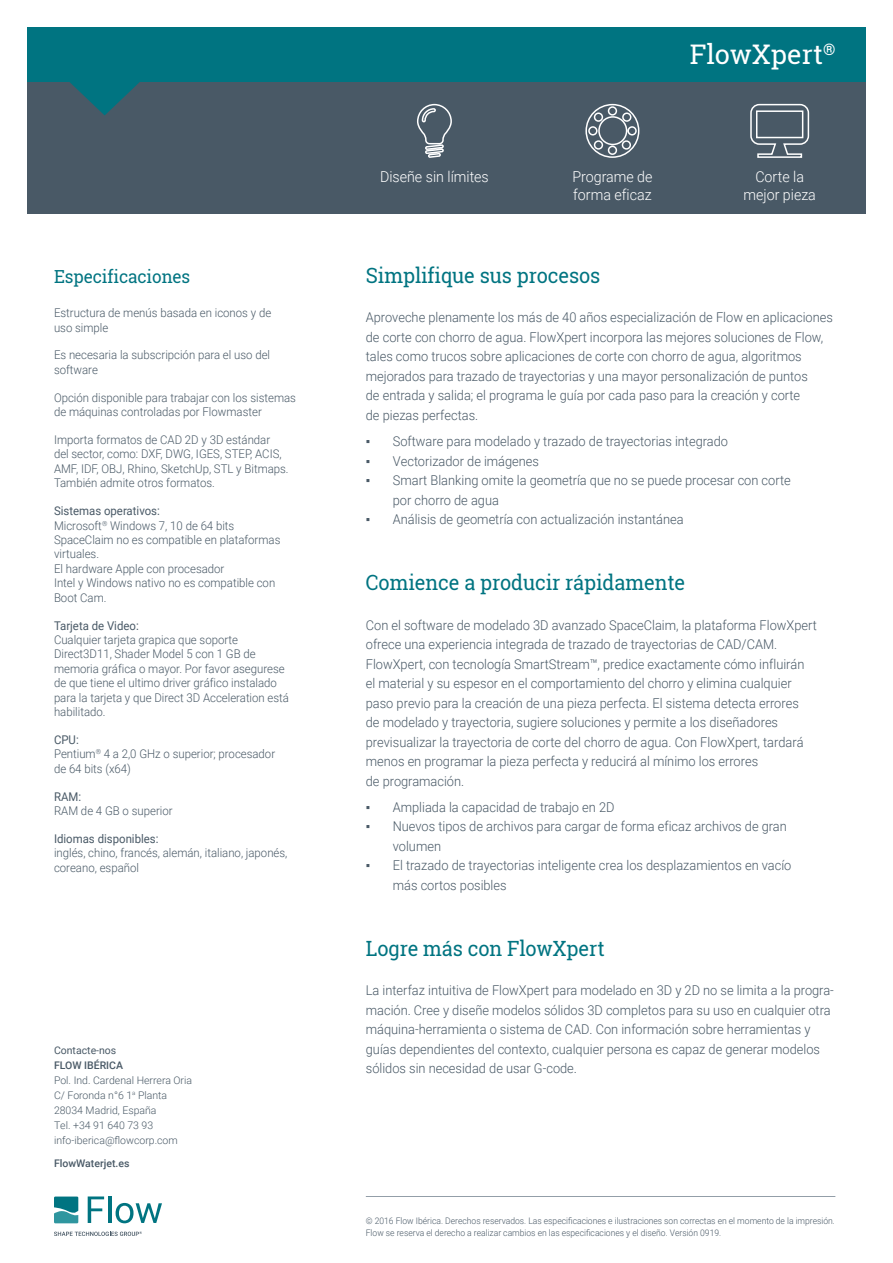
<style>
.page{position:relative;width:893px;height:1263px;background:#fff}
.page>*{position:absolute;margin:0;border:0;box-sizing:border-box;transform-origin:0 0}
.t1{font:27px "Roboto Slab";color:#fff}
.t2{font:21px "Roboto Slab";letter-spacing:-.005em;color:#007481;scale:.95 1}
.t3{font:18px "Roboto Slab";letter-spacing:-.005em;color:#007481;scale:.95 1}
.t4{font:300 15px/18px "Roboto";color:#fff;text-align:center;scale:.95 1}
.t5{font:300 13.5px/19.5px "Roboto";color:#495966;scale:.95 1}
.t6{font:300 12px/14.4px "Roboto";color:#495966;scale:.95 1}
.t7{font:12px "Roboto";color:#495966;scale:.95 1}
.t8{font:300 10.5px/15px "Roboto";color:#495966}
.t9{font:500 10.5px "Roboto";color:#495966}
.t10{font:10.5px "Roboto";color:#495966}
.t11{font:300 9px/12px "Roboto";color:#495966;scale:.95 1}
.s1{font-weight:400}
.s2{font-family:"Arial";font-weight:400}
</style>
<div class="page">
<div style="left:27px;top:73px;width:839px;height:141px;background:#495966"></div>
<div style="left:27px;top:27px;width:839px;height:54px;background:#007481"></div>
<svg style="left:68px;top:81px;width:73px;height:34px"></svg>
<svg style="left:417px;top:103px;width:35px;height:55px"></svg>
<svg style="left:585px;top:103px;width:55px;height:55px"></svg>
<svg style="left:750px;top:103px;width:60px;height:55px"></svg>
<svg style="left:88px;top:1196px;width:16px;height:27px"></svg>
<hr style="left:108px;top:1196px;width:3px;height:27px;background:#007481">
<svg style="left:116px;top:1203px;width:46px;height:20px"></svg>
<svg style="left:54px;top:1231px;width:88px;height:5px"></svg>
<svg style="left:54px;top:1196px;width:24px;height:27px"></svg>
<hr style="left:366px;top:1196px;width:469px;height:1px;background:#939ea8">
<h3 class="t3" style="left:54px;top:264px;width:145px">Especificaciones</h3>
<p class="t6" style="left:54px;top:305px;width:230px">Estructura de menús basada en iconos y de uso simple</p>
<p class="t6" style="left:54px;top:348px;width:229px">Es necesaria la subscripción para el uso del software</p>
<p class="t6" style="left:54px;top:390px;width:256px">Opción disponible para trabajar con los sistemas de máquinas controladas por Flowmaster</p>
<p class="t6" style="left:54px;top:432px;width:249px">Importa formatos de CAD 2D y 3D estándar<br>del sector, como: DXF, DWG, IGES, STEP, ACIS, AMF, IDF, OBJ, Rhino, SketchUp, STL y Bitmaps.<br>También admite otros formatos.</p>
<p class="t6" style="left:54px;top:503px;width:240px"><span class="s1">Sistemas operativos:<br></span>Microsoft<sup>®</sup> Windows 7, 10 de 64 bits<br>SpaceClaim no es compatible en plataformas virtuales.<br>El hardware Apple con procesador<br>Intel y Windows nativo no es compatible con<br>Boot Cam.</p>
<p class="t7" style="left:54px;top:617px;width:91px">Tarjeta de Video:</p>
<p class="t6" style="left:54px;top:632px;width:249px">Cualquier tarjeta grapica que soporte Direct3D11, Shader Model 5 con 1 GB de memoria gráfica o mayor. Por favor asegurese de que tiene el ultimo driver gráfico instalado para la tarjeta y que Direct 3D Acceleration está habilitado.</p>
<p class="t6" style="left:54px;top:732px;width:234px"><span class="s1">CPU:<br></span>Pentium<sup>®</sup> 4 a 2,0 GHz o superior; procesador de 64 bits (x64)</p>
<p class="t7" style="left:54px;top:788px;width:30px">RAM:</p>
<p class="t6" style="left:54px;top:803px;width:126px">RAM de 4 GB o superior</p>
<p class="t7" style="left:54px;top:830px;width:112px">Idiomas disponibles:</p>
<p class="t6" style="left:54px;top:845px;width:247px">inglés, chino, francés, alemán, italiano, japonés, coreano, español</p>
<p class="t10" style="left:54px;top:1043px;width:64px">Contacte-nos</p>
<p class="t9" style="left:54px;top:1058px;width:71px">FLOW IBÉRICA</p>
<p class="t8" style="left:54px;top:1072px;width:140px">Pol. Ind. Cardenal Herrera Oria<br>C/ Foronda n°6 1<sup>a</sup> Planta<br>28034 Madrid, España<br>Tel. +34 91 640 73 93 info-iberica@flowcorp.com</p>
<p class="t9" style="left:54px;top:1156px;width:77px">FlowWaterjet.es</p>
<p class="t4" style="left:380px;top:167px;width:116px">Diseñe sin límites</p>
<h1 class="t1" style="left:690px;top:35px;width:147px">FlowXpert<sup>®</sup></h1>
<p class="t4" style="left:572px;top:167px;width:86px;text-align:left">Programe de forma eficaz</p>
<p class="t4" style="left:743px;top:167px;width:78px">Corte la mejor pieza</p>
<h2 class="t2" style="left:366px;top:261px;width:248px">Simplifique sus procesos</h2>
<p class="t5" style="left:366px;top:307px;width:493px">Aproveche plenamente los más de 40 años especialización de Flow en aplicaciones de corte con chorro de agua. FlowXpert incorpora las mejores soluciones de Flow, tales como trucos sobre aplicaciones de corte con chorro de agua, algoritmos mejorados para trazado de trayectorias y una mayor personalización de puntos<br>de entrada y salida; el programa le guía por cada paso para la creación y corte<br>de piezas perfectas.</p>
<p class="t5" style="left:366px;top:431px;width:383px"><span class="s2">▪</span> Software para modelado y trazado de trayectorias integrado</p>
<p class="t5" style="left:366px;top:451px;width:184px"><span class="s2">▪</span> Vectorizador de imágenes</p>
<p class="t5" style="left:393px;top:470px;width:420px;text-indent:-27px"><span class="s2">▪</span> Smart Blanking omite la geometría que no se puede procesar con corte por chorro de agua</p>
<p class="t5" style="left:366px;top:509px;width:336px"><span class="s2">▪</span> Análisis de geometría con actualización instantánea</p>
<h2 class="t2" style="left:366px;top:568px;width:338px">Comience a producir rápidamente</h2>
<p class="t5" style="left:366px;top:615px;width:476px">Con el software de modelado 3D avanzado SpaceClaim, la plataforma FlowXpert ofrece una experiencia integrada de trazado de trayectorias de CAD/CAM.<br>FlowXpert, con tecnología SmartStream™, predice exactamente cómo influirán el material y su espesor en el comportamiento del chorro y elimina cualquier paso previo para la creación de una pieza perfecta. El sistema detecta errores<br>de modelado y trayectoria, sugiere soluciones y permite a los diseñadores previsualizar la trayectoria de corte del chorro de agua. Con FlowXpert, tardará menos en programar la pieza perfecta y reducirá al mínimo los errores<br>de programación.</p>
<p class="t5" style="left:366px;top:797px;width:263px"><span class="s2">▪</span> Ampliada la capacidad de trabajo en 2D</p>
<p class="t5" style="left:393px;top:816px;width:416px;text-indent:-27px"><span class="s2">▪</span> Nuevos tipos de archivos para cargar de forma eficaz archivos de gran volumen</p>
<p class="t5" style="left:393px;top:855px;width:421px;text-indent:-27px"><span class="s2">▪</span> El trazado de trayectorias inteligente crea los desplazamientos en vacío más cortos posibles</p>
<h2 class="t2" style="left:366px;top:934px;width:253px">Logre más con FlowXpert</h2>
<p class="t5" style="left:366px;top:980px;width:494px">La interfaz intuitiva de FlowXpert para modelado en 3D y 2D no se limita a la progra&shy;mación. Cree y diseñe modelos sólidos 3D completos para su uso en cualquier otra máquina-herramienta o sistema de CAD. Con información sobre herramientas y guías dependientes del contexto, cualquier persona es capaz de generar modelos sólidos sin necesidad de usar G-code.</p>
<p class="t11" style="left:366px;top:1214px;width:495px">© 2016 Flow Ibérica. Derechos reservados. Las especificaciones e ilustraciones son correctas en el momento de la impresión.<br>Flow se reserva el derecho a realizar cambios en las especificaciones y el diseño. Versión 0919.</p>
</div>
